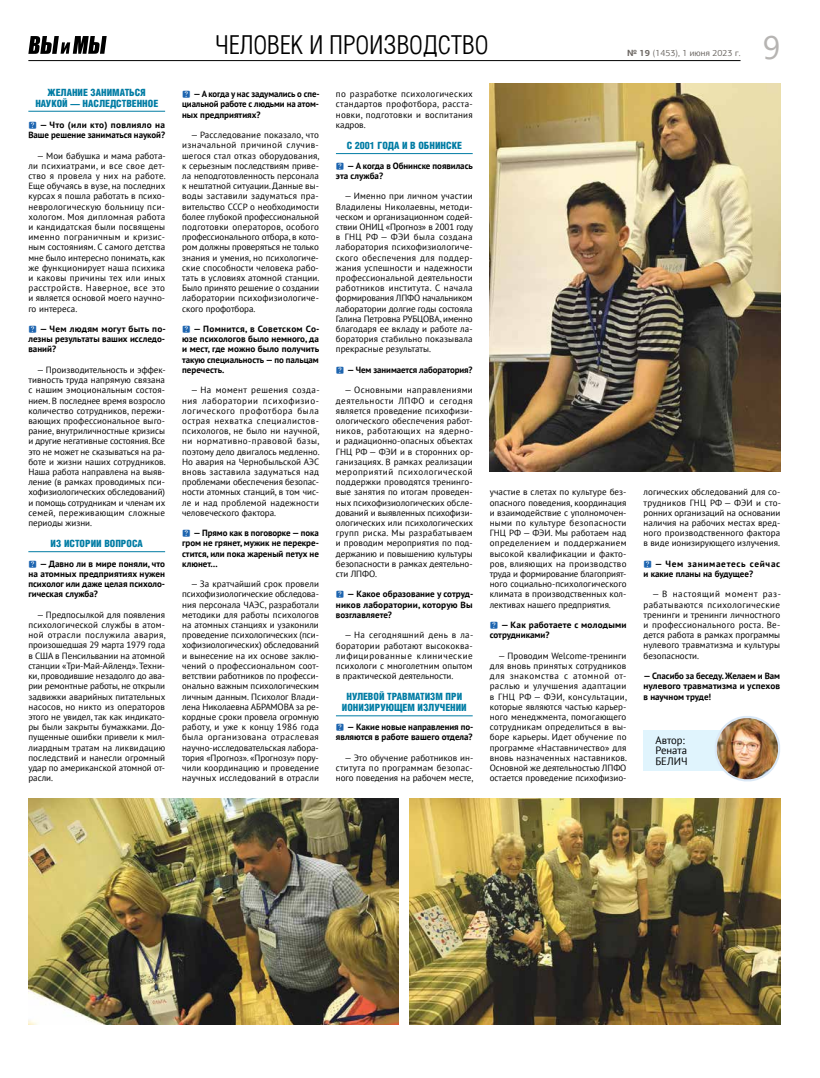
<style>
.page{position:relative;width:820px;height:1078px;background:#fff}
.page>*{position:absolute;margin:0;border:0;box-sizing:border-box;transform-origin:0 0}
.t1{font:32.5px "Segoe UI";color:#b6b4b2}
.t2{font:300 25px "Helios Cond";color:#000}
.t3{font:10.7px/10.7px "PT Sans";color:#000}
.t4{font:900 10px/11px "Helios Cond";color:#007ca4;text-align:center}
.t5{font:9px/10.2px "PT Sans";color:#000;text-align:justify}
.t6{font:700 9px/10.2px "PT Sans";color:#000;text-align:justify}
.t7{font:700 9px/10.2px "PT Sans";letter-spacing:.06em;color:#000}
.t8{font:700 9px/10.2px "PT Sans";letter-spacing:.02em;color:#000}
.t9{font:9px "PF Agora Sans Pro";color:#6b6662}
.s1{font-family:"My Quest";font-weight:400;color:#1d64af}
.s2{font-weight:700}
</style>
<div class="page">
<svg style="left:28px;top:36px;width:79px;height:18px"></svg>
<hr style="left:28px;top:60px;width:712px;height:1px;background:#000">
<hr style="left:28px;top:111px;width:137px;height:1px;background:#007ca4">
<hr style="left:28px;top:551px;width:137px;height:1px;background:#007ca4">
<hr style="left:336px;top:153px;width:136px;height:1px;background:#007ca4">
<hr style="left:336px;top:715px;width:136px;height:1px;background:#007ca4">
<div style="left:643px;top:730px;width:87px;height:41px;background:#e0f4fd"></div>
<img style="left:715px;top:716px;width:65px;height:66px">
<img style="left:28px;top:798px;width:370px;height:225px">
<img style="left:410px;top:798px;width:370px;height:225px">
<img style="left:489px;top:84px;width:291px;height:387px">
<p class="t4" style="left:35px;top:87px;width:124px">ЖЕЛАНИЕ ЗАНИМАТЬСЯ<br>НАУКОЙ — НАСЛЕДСТВЕННОЕ</p>
<p class="t6" style="left:28px;top:119px;width:138px"><span class="s1">?</span> — Что (или кто) повлияло на<br>Ваше решение заниматься наукой?</p>
<p class="t5" style="left:28px;top:150px;width:139px;text-indent:9px">— Мои бабушка и мама работа&shy;ли психиатрами, и все свое дет&shy;ство я провела у них на работе.<br>Еще обучаясь в вузе, на последних курсах я пошла работать в психо&shy;неврологическую больницу пси&shy;хологом. Моя дипломная работа и кандидатская были посвящены именно пограничным и кризис&shy;ным состояниям. С самого детства мне было интересно понимать, как же функционирует наша психика и каковы причины тех или иных расстройств. Наверное, все это и является основой моего научно&shy;го интереса.</p>
<p class="t6" style="left:28px;top:323px;width:139px"><span class="s1">?</span> — Чем людям могут быть по&shy;лезны результаты ваших исследо&shy;ваний?</p>
<p class="t5" style="left:28px;top:364px;width:139px;text-indent:9px">— Производительность и эффек&shy;тивность труда напрямую связана с нашим эмоциональным состоя&shy;нием. В последнее время возросло количество сотрудников, пережи&shy;вающих профессиональное выго&shy;рание, внутриличностные кризисы и другие негативные состояния. Все это не может не сказываться на ра&shy;боте и жизни наших сотрудников.<br>Наша работа направлена на выяв&shy;ление (в рамках проводимых пси&shy;хофизиологических обследований) и помощь сотрудникам и членам их семей, переживающим сложные периоды жизни.</p>
<p class="t4" style="left:51px;top:538px;width:94px">ИЗ ИСТОРИИ ВОПРОСА</p>
<p class="t6" style="left:28px;top:558px;width:138px"><span class="s1">?</span> — Давно ли в мире поняли, что на атомных предприятиях нужен психолог или даже целая психоло&shy;гическая служба?</p>
<p class="t5" style="left:28px;top:609px;width:139px;text-indent:9px">— Предпосылкой для появления психологической службы в атом&shy;ной отрасли послужила авария, произошедшая 29 марта 1979 года в США в Пенсильвании на атомной станции «Три-Май-Айленд». Техни&shy;ки, проводившие незадолго до ава&shy;рии ремонтные работы, не открыли задвижки аварийных питательных насосов, но никто из операторов этого не увидел, так как индикато&shy;ры были закрыты бумажками. До&shy;пущенные ошибки привели к мил&shy;лиардным тратам на ликвидацию последствий и нанесли огромный удар по американской атомной от&shy;расли.</p>
<h2 class="t2" style="left:215px;top:32px;width:275px">ЧЕЛОВЕК И ПРОИЗВОДСТВО</h2>
<p class="t9" style="left:626px;top:47px;width:115px"><span class="s2">№ 19</span> (1453), 1 июня 2023 г.</p>
<h1 class="t1" style="left:762px;top:17px;width:19px">9</h1>
<p class="t6" style="left:182px;top:89px;width:139px"><span class="s1">?</span> —А когда у нас задумались о спе&shy;циальной работе с людьми на атом&shy;ных предприятиях?</p>
<p class="t5" style="left:182px;top:130px;width:139px;text-indent:9px">— Расследование показало, что изначальной причиной случив&shy;шегося стал отказ оборудования, к серьезным последствиям приве&shy;ла неподготовленность персонала к нештатной ситуации. Данные вы&shy;воды заставили задуматься пра&shy;вительство СССР о необходимости более глубокой профессиональной подготовки операторов, особого профессионального отбора, в кото&shy;ром должны проверяться не только знания и умения, но психологиче&shy;ские способности человека рабо&shy;тать в условиях атомной станции.<br>Было принято решение о создании лаборатории психофизиологиче&shy;ского профотбора.</p>
<p class="t6" style="left:182px;top:323px;width:139px"><span class="s1">?</span> — Помнится, в Советском Со&shy;юзе психологов было немного, да и мест, где можно было получить такую специальность — по пальцам перечесть.</p>
<p class="t5" style="left:182px;top:385px;width:139px;text-indent:9px">— На момент решения созда&shy;ния лаборатории психофизио&shy;логического профотбора была острая нехватка специалистов&shy;психологов, не было ни научной, ни нормативно-правовой базы, поэтому дело двигалось медленно.<br>Но авария на Чернобыльской АЭС вновь заставила задуматься над проблемами обеспечения безопас&shy;ности атомных станций, в том чис&shy;ле и над проблемой надежности человеческого фактора.</p>
<p class="t6" style="left:182px;top:527px;width:138px"><span class="s1">?</span> — Прямо как в поговорке — пока гром не грянет, мужик не перекре&shy;стится, или пока жареный петух не клюнет…</p>
<p class="t5" style="left:182px;top:578px;width:138px;text-indent:9px">— За кратчайший срок провели психофизиологические обследова&shy;ния персонала ЧАЭС, разработали методики для работы психологов на атомных станциях и узаконили проведение психологических (пси&shy;хофизиологических) обследований и вынесение на их основе заклю&shy;чений о профессиональном соот&shy;ветствии работников по професси&shy;онально важным психологическим личным данным. Психолог Влади&shy;лена Николаевна АБРАМОВА за ре&shy;кордные сроки провела огромную работу, и уже к концу 1986 года была организована отраслевая научно-исследовательская лабора&shy;тория «Прогноз». «Прогнозу» пору&shy;чили координацию и проведение научных исследований в отрасли</p>
<p class="t5" style="left:336px;top:89px;width:138px">по разработке психологических стандартов профотбора, расста&shy;новки, подготовки и воспитания кадров.</p>
<p class="t4" style="left:346px;top:140px;width:116px">С 2001 ГОДА И В ОБНИНСКЕ</p>
<p class="t6" style="left:336px;top:160px;width:138px"><span class="s1">?</span> —А когда в Обнинске появилась эта служба?</p>
<p class="t5" style="left:336px;top:191px;width:138px;text-indent:8px">— Именно при личном участии Владилены Николаевны, методи&shy;ческом и организационном содей&shy;ствии ОНИЦ «Прогноз» в 2001 году в ГНЦ РФ — ФЭИ была создана лаборатория психофизиологиче&shy;ского обеспечения для поддер&shy;жания успешности и надежности профессиональной деятельности работников института. С начала формирования ЛПФО начальником лаборатории долгие годы состояла Галина Петровна РУБЦОВА, именно благодаря ее вкладу и работе ла&shy;боратория стабильно показывала прекрасные результаты.</p>
<p class="t6" style="left:336px;top:364px;width:138px"><span class="s1">?</span> — Чем занимается лаборатория?</p>
<p class="t5" style="left:336px;top:385px;width:139px;text-indent:9px">— Основными направлениями деятельности ЛПФО и сегодня является проведение психофизи&shy;ологического обеспечения работ&shy;ников, работающих на ядерно&shy;и радиационно-опасных объектах ГНЦ РФ — ФЭИ и в сторонних ор&shy;ганизациях. В рамках реализации мероприятий психологической поддержки проводятся тренинго&shy;вые занятия по итогам проведен&shy;ных психофизиологических обсле&shy;дований и выявленных психофизи&shy;ологических или психологических групп риска. Мы разрабатываем и проводим мероприятия по под&shy;держанию и повышению культуры безопасности в рамках деятельно&shy;сти ЛПФО.</p>
<p class="t6" style="left:336px;top:589px;width:139px"><span class="s1">?</span> — Какое образование у сотруд&shy;ников лаборатории, которую Вы возглавляете?</p>
<p class="t5" style="left:336px;top:629px;width:139px;text-indent:9px">— На сегодняшний день в ла&shy;боратории работают высококва&shy;лифицированные клинические психологи с многолетним опытом в практической деятельности.</p>
<p class="t4" style="left:342px;top:691px;width:126px">НУЛЕВОЙ ТРАВМАТИЗМ ПРИ<br>ИОНИЗИРУЮЩЕМ ИЗЛУЧЕНИИ</p>
<p class="t6" style="left:336px;top:721px;width:139px"><span class="s1">?</span> — Какие новые направления по&shy;являются в работе вашего отдела?</p>
<p class="t5" style="left:336px;top:752px;width:139px;text-indent:9px">— Это обучение работников ин&shy;ститута по программам безопас&shy;ного поведения на рабочем месте,</p>
<p class="t5" style="left:489px;top:487px;width:138px">участие в слетах по культуре без&shy;опасного поведения, координация и взаимодействие с уполномочен&shy;ными по культуре безопасности ГНЦ РФ — ФЭИ. Мы работаем над определением и поддержанием высокой квалификации и факто&shy;ров, влияющих на производство труда и формирование благоприят&shy;ного социально-психологического климата в производственных кол&shy;лективах нашего предприятия.</p>
<p class="t8" style="left:489px;top:619px;width:138px"><span class="s1">?</span> — Как работаете с молодыми сотрудниками?</p>
<p class="t5" style="left:489px;top:650px;width:139px;text-indent:8px">— Проводим Welcome-тренинги для вновь принятых сотрудников для знакомства с атомной от&shy;раслью и улучшения адаптации в ГНЦ РФ — ФЭИ, консультации, которые являются частью карьер&shy;ного менеджмента, помогающего сотрудникам определиться в вы&shy;боре карьеры. Идет обучение по программе «Наставничество» для вновь назначенных наставников.<br>Основной же деятельностью ЛПФО остается проведение психофизио-</p>
<p class="t5" style="left:643px;top:487px;width:139px">логических обследований для со&shy;трудников ГНЦ РФ — ФЭИ и сто&shy;ронних организаций на основании наличия на рабочих местах вред&shy;ного производственного фактора в виде ионизирующего излучения.</p>
<p class="t7" style="left:643px;top:558px;width:138px"><span class="s1">?</span> — Чем занимаетесь сейчас и какие планы на будущее?</p>
<p class="t5" style="left:643px;top:589px;width:139px;text-indent:9px">— В настоящий момент раз&shy;рабатываются психологические тренинги и тренинги личностного и профессионального роста. Ве&shy;дется работа в рамках программы нулевого травматизма и культуры безопасности.</p>
<p class="t6" style="left:643px;top:670px;width:138px">— Спасибо за беседу. Желаем и Вам нулевого травматизма и успехов в научном труде!</p>
<p class="t3" style="left:655px;top:734px;width:34px">Автор:<br>Рената<br>БЕЛИЧ</p>
</div>
